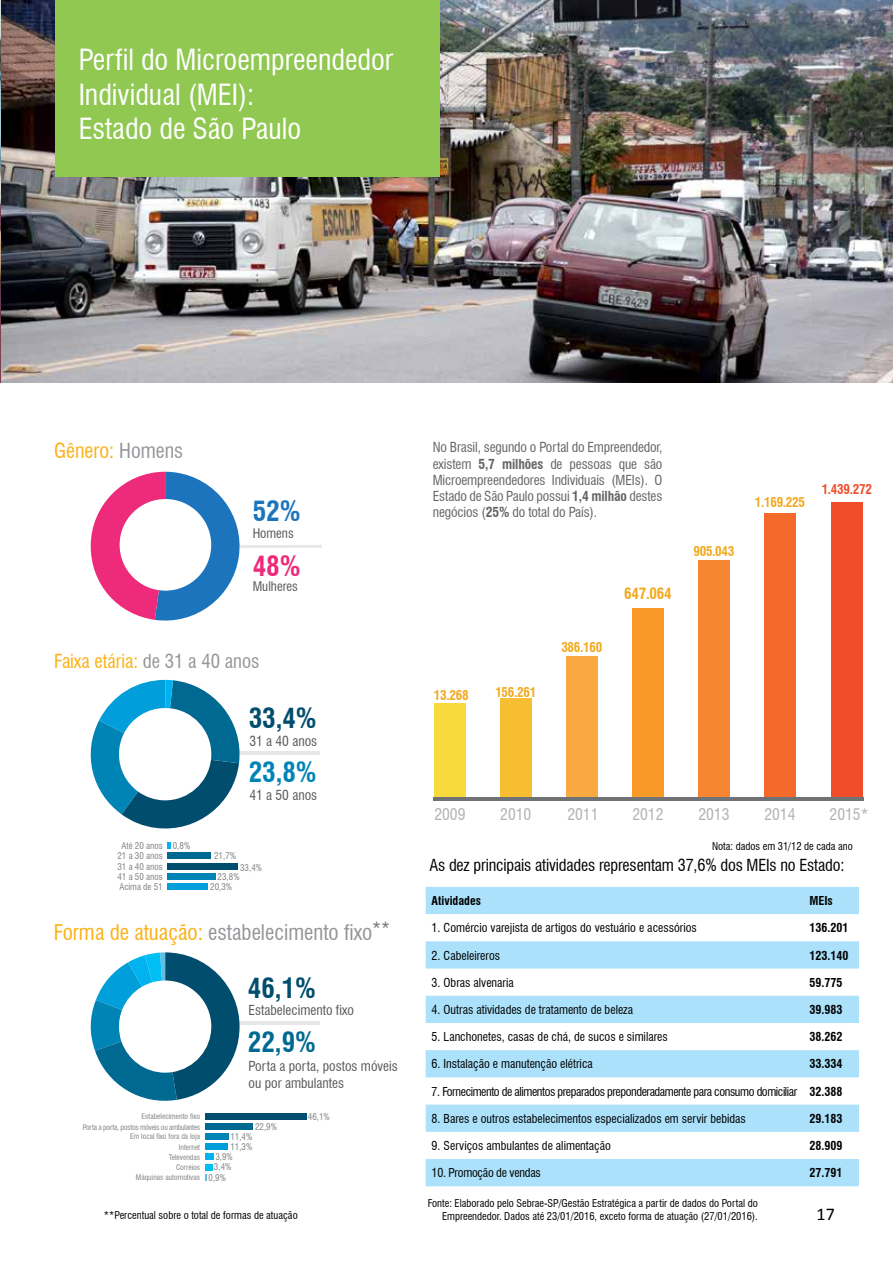
<style>
.page{position:relative;width:893px;height:1263px;background:#fff}
.page>*{position:absolute;margin:0;border:0;box-sizing:border-box;transform-origin:0 0}
.t1{font:condensed 28.5px/34.2px "Swiss 721 BT";color:#fff}
.t2{font:700 condensed 27.15px "Swiss 721 BT";color:#1c75bc}
.t3{font:700 condensed 27.15px "Swiss 721 BT";color:#ee2a7b}
.t4{font:700 condensed 27px "Swiss 721 BT";color:#004d6d}
.t5{font:700 condensed 27px "Swiss 721 BT";color:#0084b6}
.t6{font:700 condensed 27px "Swiss 721 BT";color:#006991}
.t7{font:condensed 21.15px "Swiss 721 BT";color:#939598}
.t8{font:condensed 20.25px "Swiss 721 BT";color:#fcb116}
.t9{font:condensed 18.9px "Swiss 721 BT";color:#fcb116}
.t10{font:18px "Calibri";color:#000}
.t11{font:condensed 18px "Swiss 721 BT";color:#76767c}
.t12{font:condensed 16.2px "Swiss 721 BT";letter-spacing:-.01em;color:#000101}
.t13{font:condensed 15.6px "Swiss 721 BT";color:#b3b2b3}
.t14{font:700 condensed 15.15px "Swiss 721 BT";letter-spacing:-.02em;color:#f1a91e}
.t15{font:condensed 13.5px/16.2px "Swiss 721 BT";letter-spacing:-.01em;color:#636466;text-align:justify}
.t16{font:condensed 13.5px/16.2px "Swiss 721 BT";color:#58595b}
.t17{font:700 condensed 13.05px "Swiss 721 BT";letter-spacing:-.02em;color:#f1a91e}
.t18{font:700 condensed 13.05px "Swiss 721 BT";letter-spacing:-.02em;color:#f04e2a}
.t19{font:condensed 12.9px "Swiss 721 BT";color:#58595b}
.t20{font:condensed 12px "Swiss 721 BT";color:#000}
.t21{font:condensed 12px "Swiss 721 BT";letter-spacing:-.035em;color:#000}
.t22{font:700 condensed 12px "Swiss 721 BT";color:#000}
.t23{font:condensed 12px "Swiss 721 BT";letter-spacing:-.02em;color:#000}
.t24{font:condensed 10.5px/12.6px "Swiss 721 BT";color:#000;text-align:right}
.t25{font:condensed 9px/10.2px "Swiss 721 BT";color:#808285}
.t26{font:condensed 7.5px/10.2px "Swiss 721 BT";color:#808285;text-align:right}
.t27{font:condensed 7.5px "Swiss 721 BT";letter-spacing:-.03em;color:#808285}
.s1{color:#939598}
.s2{color:#fcb116}
.s3{font-weight:700}
</style>
<div class="page">
<div style="left:831px;top:502px;width:31px;height:296px;background:#f04e2a"></div>
<img style="left:0;top:0;width:893px;height:383px">
<div style="left:55px;top:0;width:385px;height:176px;background:#90c852"></div>
<div style="left:434px;top:703px;width:31px;height:97px;background:#f8da3d"></div>
<div style="left:500px;top:699px;width:31px;height:101px;background:#f6be30"></div>
<div style="left:566px;top:656px;width:31px;height:144px;background:#faa842"></div>
<div style="left:632px;top:608px;width:31px;height:192px;background:#f89928"></div>
<div style="left:698px;top:561px;width:31px;height:239px;background:#f68631"></div>
<div style="left:764px;top:514px;width:32px;height:286px;background:#f36a2b"></div>
<hr style="left:433px;top:797px;width:431px;height:3px;background:#707375">
<hr style="left:240px;top:752px;width:80px;height:3px;background:#e6e7e8">
<svg style="left:90px;top:680px;width:153px;height:149px"></svg>
<svg style="left:167px;top:843px;width:4px;height:6px"></svg>
<div style="left:167px;top:853px;width:44px;height:6px;background:#006991"></div>
<div style="left:167px;top:863px;width:71px;height:6px;background:#004d6d"></div>
<div style="left:167px;top:873px;width:49px;height:6px;background:#0084b6"></div>
<div style="left:167px;top:883px;width:41px;height:6px;background:#009fdb"></div>
<hr style="left:239px;top:1022px;width:81px;height:3px;background:#e6e7e8">
<div style="left:205px;top:1113px;width:101px;height:6px;background:#004d6d"></div>
<div style="left:205px;top:1123px;width:47px;height:7px;background:#006991"></div>
<div style="left:205px;top:1133px;width:24px;height:7px;background:#0084b6"></div>
<div style="left:205px;top:1143px;width:23px;height:7px;background:#009fdb"></div>
<div style="left:205px;top:1154px;width:8px;height:6px;background:#00b3f0"></div>
<div style="left:205px;top:1164px;width:7px;height:6px;background:#00c0f3"></div>
<svg style="left:205px;top:1174px;width:2px;height:6px"></svg>
<svg style="left:90px;top:952px;width:150px;height:149px"></svg>
<hr style="left:234px;top:545px;width:88px;height:3px;background:#e6e7e8">
<svg style="left:91px;top:472px;width:149px;height:149px"></svg>
<div style="left:120px;top:499px;width:91px;height:92px;background:#fff;border-radius:50%"></div>
<svg style="left:426px;top:887px;width:433px;height:299px;fill:#abe1fa"></svg>
<h1 class="t1" style="left:79px;top:43px;width:316px">Perfil do Microempreendedor<br>Individual (MEI):<br>Estado de São Paulo</h1>
<h3 class="t8" style="left:54px;top:438px;width:131px">Gênero: <span class="s1">Homens</span></h3>
<h2 class="t2" style="left:253px;top:495px;width:50px">52%</h2>
<h2 class="t3" style="left:253px;top:550px;width:50px">48%</h2>
<p class="t19" style="left:253px;top:526px;width:43px">Homens</p>
<p class="t19" style="left:253px;top:579px;width:47px">Mulheres</p>
<h3 class="t9" style="left:54px;top:649px;width:207px">Faixa etária: <span class="s1">de 31 a 40 anos</span></h3>
<h3 class="t4" style="left:249px;top:702px;width:70px">33,4%</h3>
<h3 class="t5" style="left:249px;top:756px;width:70px">23,8%</h3>
<p class="t16" style="left:249px;top:732px;width:69px">31 a 40 anos</p>
<p class="t16" style="left:249px;top:787px;width:69px">41 a 50 anos</p>
<p class="t25" style="left:122px;top:841px;width:70px">Até 20 anos 0,8%</p>
<p class="t25" style="left:117px;top:861px;width:47px">31 a 40 anos</p>
<p class="t25" style="left:117px;top:851px;width:47px">21 a 30 anos</p>
<p class="t25" style="left:214px;top:851px;width:23px">21,7%</p>
<p class="t25" style="left:119px;top:881px;width:45px">Acima de 51</p>
<p class="t25" style="left:210px;top:871px;width:31px;text-indent:7px">23,8%<br>20,3%</p>
<p class="t25" style="left:240px;top:862px;width:23px">33,4%</p>
<p class="t25" style="left:117px;top:871px;width:47px">41 a 50 anos</p>
<h3 class="t11" style="left:372px;top:918px;width:20px">**</h3>
<h3 class="t7" style="left:54px;top:919px;width:320px"><span class="s2">Forma de atuação:</span> estabelecimento fixo</h3>
<h3 class="t4" style="left:248px;top:972px;width:70px">46,1%</h3>
<p class="t16" style="left:249px;top:1002px;width:107px">Estabelecimento fixo</p>
<h3 class="t6" style="left:248px;top:1026px;width:70px">22,9%</h3>
<p class="t16" style="left:249px;top:1058px;width:151px">Porta a porta, postos móveis ou por ambulantes</p>
<p class="t26" style="left:142px;top:1111px;width:60px">Estabelecimento fixo</p>
<p class="t25" style="left:308px;top:1111px;width:23px">46,1%</p>
<p class="t26" style="left:130px;top:1131px;width:72px">Em local fixo fora da loja</p>
<p class="t27" style="left:83px;top:1122px;width:119px">Porta a porta, postos móveis ou ambulantes</p>
<p class="t25" style="left:255px;top:1121px;width:23px">22,9%</p>
<p class="t25" style="left:230px;top:1132px;width:23px">11,4%</p>
<p class="t25" style="left:230px;top:1142px;width:23px">11,3%</p>
<p class="t25" style="left:215px;top:1152px;width:19px">3,9%</p>
<p class="t25" style="left:214px;top:1162px;width:19px">3,4%</p>
<p class="t25" style="left:209px;top:1172px;width:19px">0,9%</p>
<p class="t26" style="left:169px;top:1142px;width:33px">Internet<br>Televendas<br>Correios</p>
<p class="t26" style="left:136px;top:1172px;width:66px">Máquinas automotivas</p>
<p class="t24" style="left:104px;top:1209px;width:195px">**Percentual sobre o total de formas de atuação</p>
<p class="t15" style="left:433px;top:439px;width:231px">No Brasil, segundo o Portal do Empreendedor, existem <span class="s3">5,7 milhões</span> de pessoas que são Microempreendedores Individuais (MEIs). O Estado de São Paulo possui <span class="s3">1,4 milhão</span> destes negócios (<span class="s3">25%</span> do total do País).</p>
<p class="t17" style="left:434px;top:688px;width:36px">13.268</p>
<p class="t17" style="left:495px;top:684px;width:42px">156.261</p>
<p class="t17" style="left:561px;top:639px;width:42px">386.160</p>
<p class="t14" style="left:624px;top:584px;width:49px">647.064</p>
<p class="t17" style="left:693px;top:544px;width:42px">905.043</p>
<p class="t17" style="left:755px;top:494px;width:52px">1.169.225</p>
<p class="t18" style="left:822px;top:482px;width:52px">1.439.272</p>
<h3 class="t13" style="left:434px;top:804px;width:33px">2009</h3>
<h3 class="t13" style="left:500px;top:804px;width:33px">2010</h3>
<h3 class="t13" style="left:567px;top:804px;width:33px">2011</h3>
<h3 class="t13" style="left:632px;top:804px;width:33px">2012</h3>
<h3 class="t13" style="left:698px;top:804px;width:33px">2013</h3>
<h3 class="t13" style="left:830px;top:805px;width:40px">2015*</h3>
<h3 class="t13" style="left:764px;top:804px;width:33px">2014</h3>
<p class="t24" style="left:712px;top:840px;width:142px">Nota: dados em 31/12 de cada ano</p>
<h3 class="t12" style="left:429px;top:856px;width:416px">As dez principais atividades representam 37,6% dos MEIs no Estado:</h3>
<p class="t22" style="left:432px;top:893px;width:51px">Atividades</p>
<p class="t22" style="left:809px;top:893px;width:25px">MEIs</p>
<p class="t20" style="left:432px;top:921px;width:267px">1. Comércio varejista de artigos do vestuário e acessórios</p>
<p class="t22" style="left:809px;top:921px;width:40px">136.201</p>
<p class="t20" style="left:432px;top:948px;width:70px">2. Cabeleireros</p>
<p class="t22" style="left:809px;top:948px;width:40px">123.140</p>
<p class="t20" style="left:432px;top:975px;width:84px">3. Obras alvenaria</p>
<p class="t22" style="left:809px;top:975px;width:34px">59.775</p>
<p class="t20" style="left:432px;top:1002px;width:203px">4. Outras atividades de tratamento de beleza</p>
<p class="t22" style="left:809px;top:1002px;width:34px">39.983</p>
<p class="t20" style="left:432px;top:1029px;width:238px">5. Lanchonetes, casas de chá, de sucos e similares</p>
<p class="t22" style="left:809px;top:1029px;width:34px">38.262</p>
<p class="t20" style="left:432px;top:1057px;width:163px">6. Instalação e manutenção elétrica</p>
<p class="t22" style="left:809px;top:1057px;width:34px">33.334</p>
<p class="t21" style="left:432px;top:1084px;width:412px">7. Fornecimento de alimentos preparados preponderadamente para consumo domiciliar <span class="s3">32.388</span></p>
<p class="t20" style="left:432px;top:1111px;width:316px">8. Bares e outros estabelecimentos especializados em servir bebidas</p>
<p class="t22" style="left:809px;top:1111px;width:34px">29.183</p>
<p class="t20" style="left:432px;top:1138px;width:181px">9. Serviços ambulantes de alimentação</p>
<p class="t22" style="left:809px;top:1138px;width:34px">28.909</p>
<p class="t23" style="left:432px;top:1166px;width:111px">10. Promoção de vendas</p>
<p class="t22" style="left:809px;top:1166px;width:34px">27.791</p>
<p class="t24" style="left:428px;top:1197px;width:331px">Fonte: Elaborado pelo Sebrae-SP/Gestão Estratégica a partir de dados do Portal do<br>Empreendedor. Dados até 23/01/2016, exceto forma de atuação (27/01/2016).</p>
<h3 class="t10" style="left:816px;top:1203px;width:20px">17</h3>
</div>
